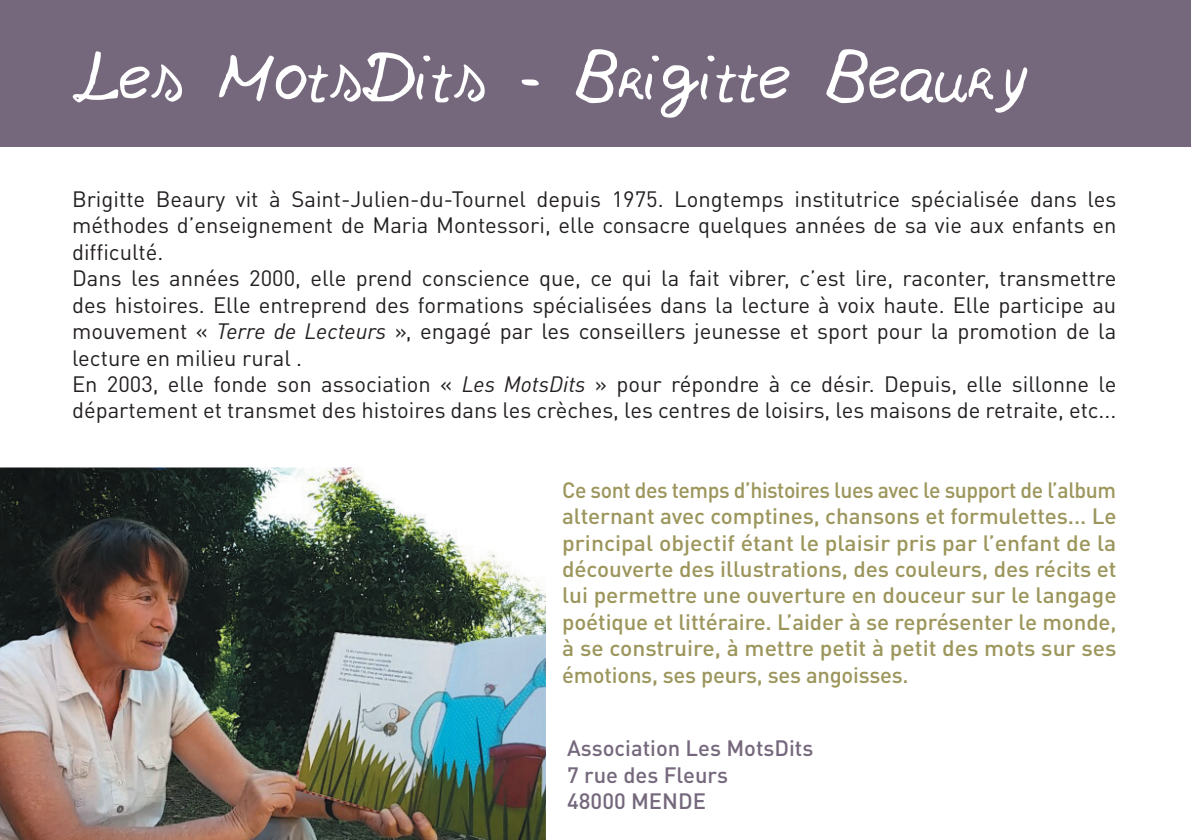
<style>
.page{position:relative;width:1191px;height:840px;background:#fff}
.page>*{position:absolute;margin:0;border:0;box-sizing:border-box;transform-origin:0 0}
.t1{font:84px "Nowherebound";color:#fff}
.t2{font:22px/26.4px "DINOT";color:#231f20;text-align:justify}
.t3{font:500 22px/26.4px "DINOT";letter-spacing:-.01em;color:#9c965c;text-align:justify;scale:.96 1}
.t4{font:500 22px "DINOT";color:#75687c}
.s1{font-style:italic}
</style>
<div class="page">
<div style="left:0;top:0;width:1191px;height:146px;background:#75687c"></div>
<img style="left:0;top:467px;width:546px;height:372px">
<p class="t1" style="left:72px;top:37px;width:957px">Les MotsDits - Brigitte Beaury</p>
<p class="t2" style="left:72px;top:185px;width:1045px">Brigitte Beaury vit à Saint-Julien-du-Tournel depuis 1975. Longtemps institutrice spécialisée dans les méthodes d’enseignement de Maria Montessori, elle consacre quelques années de sa vie aux enfants en difficulté.</p>
<p class="t2" style="left:72px;top:264px;width:1045px">Dans les années 2000, elle prend conscience que, ce qui la fait vibrer, c’est lire, raconter, transmettre des histoires. Elle entreprend des formations spécialisées dans la lecture à voix haute. Elle participe au mouvement « <span class="s1">Terre de Lecteurs</span> », engagé par les conseillers jeunesse et sport pour la promotion de la lecture en milieu rural .</p>
<p class="t2" style="left:72px;top:370px;width:1046px">En 2003, elle fonde son association « <span class="s1">Les MotsDits</span> » pour répondre à ce désir. Depuis, elle sillonne le département et transmet des histoires dans les crèches, les centres de loisirs, les maisons de retraite, etc...</p>
<p class="t3" style="left:562px;top:475px;width:579px">Ce sont des temps d’histoires lues avec le support de l’album alternant avec comptines, chansons et formulettes... Le principal objectif étant le plaisir pris par l’enfant de la découverte des illustrations, des couleurs, des récits et lui permettre une ouverture en douceur sur le langage poétique et littéraire. L’aider à se représenter le monde, à se construire, à mettre petit à petit des mots sur ses émotions, ses peurs, ses angoisses.</p>
<p class="t4" style="left:567px;top:733px;width:248px">Association Les MotsDits</p>
<p class="t4" style="left:567px;top:760px;width:162px">7 rue des Fleurs</p>
<p class="t4" style="left:567px;top:786px;width:140px">48000 MENDE</p>
</div>
